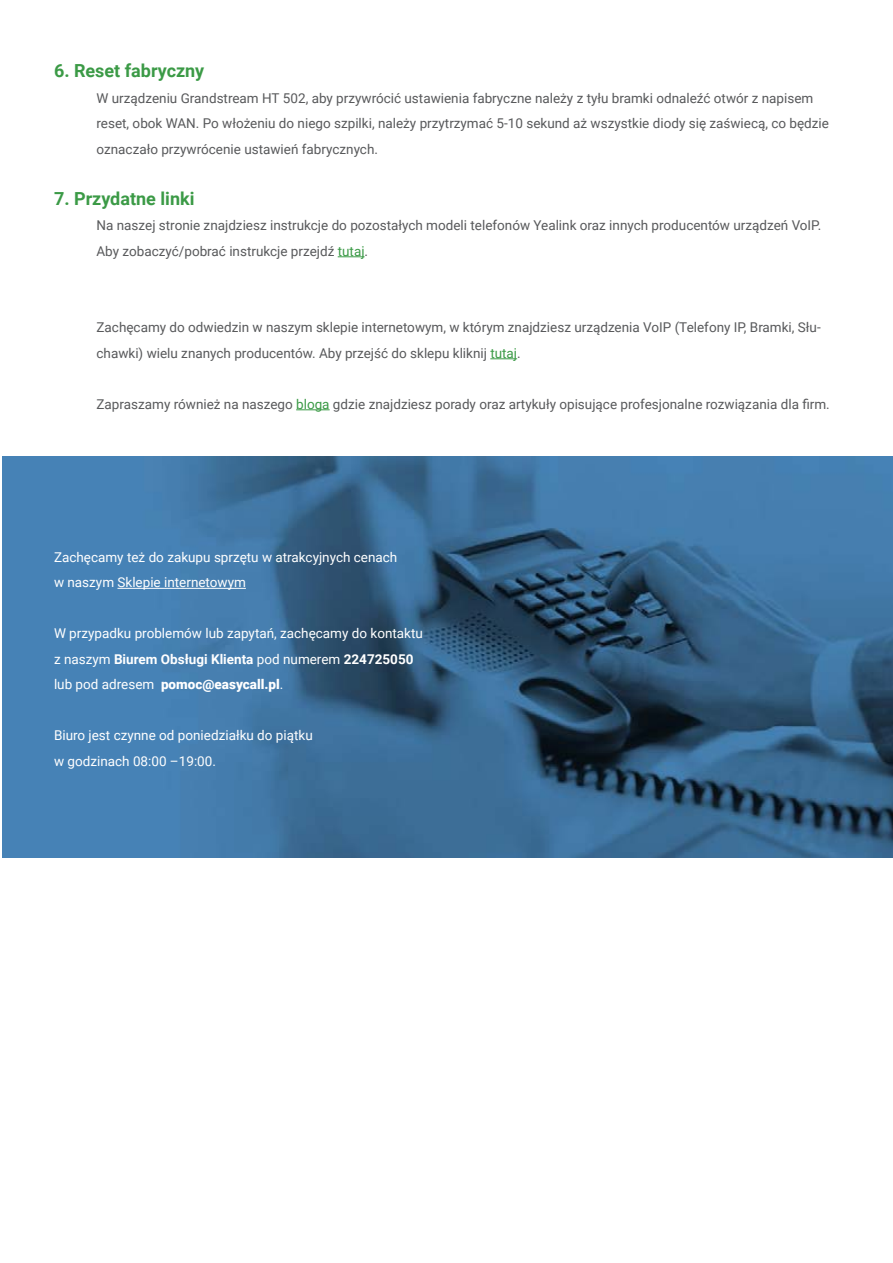
<style>
.page{position:relative;width:893px;height:1263px;background:#fff}
.page>*{position:absolute;margin:0;border:0;box-sizing:border-box;transform-origin:0 0}
.H2{font:700 18px "Roboto";color:#3b9a46}
.t1{font:13.5px/25.5px "Roboto";color:#58595b}
.t2{font:13.5px "Roboto";color:#fff}
.t3{font:700 13.5px "Roboto";color:#fff}
.t4{font:900 13.5px "Roboto";color:#fff}
.s1{color:#3b9a46}
.s2{font-weight:400}
</style>
<div class="page">
<img style="left:2px;top:456px;width:891px;height:402px">
<svg style="left:338px;top:256px;width:27px;height:1px"></svg>
<svg style="left:490px;top:358px;width:27px;height:1px"></svg>
<hr style="left:296px;top:409px;width:34px;height:1px;background:#3b9a46">
<hr style="left:117px;top:588px;width:129px;height:1px;background:#fff">
<h1 class="H2" style="left:54px;top:58px;width:152px">6. Reset fabryczny</h1>
<p class="t1" style="left:97px;top:85px;width:734px">W urządzeniu Grandstream HT 502, aby przywrócić ustawienia fabryczne należy z tyłu bramki odnaleźć otwór z napisem reset, obok WAN. Po włożeniu do niego szpilki, należy przytrzymać 5-10 sekund aż wszystkie diody się zaświecą, co będzie oznaczało przywrócenie ustawień fabrycznych.</p>
<h1 class="H2" style="left:54px;top:186px;width:142px">7. Przydatne linki</h1>
<p class="t1" style="left:97px;top:212px;width:726px">Na naszej stronie znajdziesz instrukcje do pozostałych modeli telefonów Yealink oraz innych producentów urządzeń VoIP.<br>Aby zobaczyć/pobrać instrukcje przejdź <span class="s1">tutaj</span>.</p>
<p class="t1" style="left:97px;top:314px;width:726px">Zachęcamy do odwiedzin w naszym sklepie internetowym, w którym znajdziesz urządzenia VoIP (Telefony IP, Bramki, Słu&shy;chawki) wielu znanych producentów. Aby przejść do sklepu kliknij <span class="s1">tutaj</span>.</p>
<p class="t1" style="left:97px;top:391px;width:735px">Zapraszamy również na naszego <span class="s1">bloga</span> gdzie znajdziesz porady oraz artykuły opisujące profesjonalne rozwiązania dla firm.</p>
<p class="t2" style="left:54px;top:548px;width:345px">Zachęcamy też do zakupu sprzętu w atrakcyjnych cenach</p>
<p class="t2" style="left:54px;top:573px;width:193px">w naszym Sklepie internetowym</p>
<p class="t2" style="left:54px;top:624px;width:370px">W przypadku problemów lub zapytań, zachęcamy do kontaktu</p>
<p class="t3" style="left:54px;top:650px;width:361px"><span class="s2">z naszym</span> Biurem Obsługi Klienta <span class="s2">pod numerem</span> 224725050</p>
<p class="t4" style="left:54px;top:675px;width:231px"><span class="s2">lub pod adresem</span> pomoc@easycall.pl<span class="s2">.</span></p>
<p class="t2" style="left:54px;top:726px;width:260px">Biuro jest czynne od poniedziałku do piątku</p>
<p class="t2" style="left:54px;top:752px;width:163px">w godzinach 08:00 –19:00.</p>
</div>
